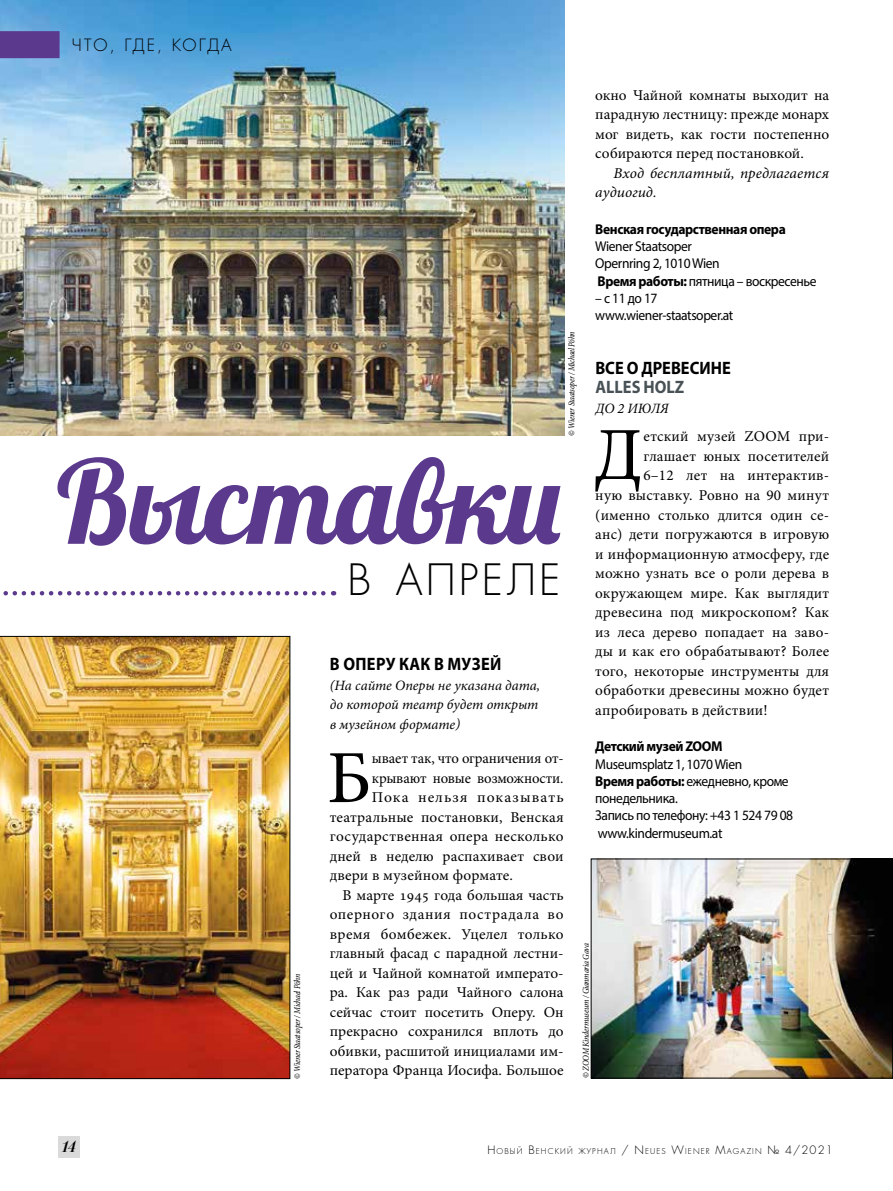
<style>
.page{position:relative;width:893px;height:1191px;background:#fff}
.page>*{position:absolute;margin:0;border:0;box-sizing:border-box;transform-origin:0 0}
.t1{font:115.5px "Lobster";color:#5b3a8e}
.t2{font:75px "Minion Pro";color:#000}
.t3{font:42px "Favorit Light C";letter-spacing:.07em;color:#000}
.t4{font:700 18px "Myriad Pro";letter-spacing:.005em;color:#000;scale:.91 1}
.t5{font:700 18px "Myriad Pro";color:#485156;scale:.91 1}
.t6{font:16.5px "Favorit Light C";letter-spacing:.13em;color:#000}
.t7{font:16.5px "Favorit Light C";letter-spacing:.09em;color:#000}
.t8{font:italic 16.5px "Paragon Nord C";color:#000}
.t9{font:15px/19.5px "Minion Pro";letter-spacing:.01em;color:#000;text-align:justify}
.t10{font:15px "Minion Pro";letter-spacing:-.01em;color:#000}
.t11{font:italic 15px/19.5px "Minion Pro";letter-spacing:.01em;color:#000}
.t12{font:15px "Minion Pro";letter-spacing:.04em;color:#000}
.t13{font:15px "Minion Pro";letter-spacing:.07em;color:#000;scale:1.04 1}
.t14{font:14.25px/17.2px "Myriad Pro";letter-spacing:-.03em;color:#000;scale:.95 1}
.t15{font:italic 14.25px/19.5px "Minion Pro";color:#000}
.t16{font:700 14.25px "Myriad Pro";letter-spacing:-.03em;color:#000;scale:.95 1}
.t17{font:italic 9px "Minion Pro";letter-spacing:-.035em;color:#000;scale:.88 1}
.t18{font:italic 9px "Minion Pro";letter-spacing:-.035em;color:#000;scale:.91 1}
.t19{font:7.8px "Favorit Light C";letter-spacing:.145em;color:#000}
.s1{font-weight:700}
.s2{font-size:11.25px}
</style>
<div class="page">
<img style="left:0;top:0;width:565px;height:436px">
<svg style="left:3px;top:591px;width:331px;height:4px"></svg>
<img style="left:593px;top:861px;width:298px;height:215px">
<div style="left:591px;top:859px;width:302px;height:219px;border:1px solid #000"></div>
<svg style="left:892px;top:859px;width:1px;height:219px"></svg>
<div style="left:59px;top:1136px;width:21px;height:22px;background:#dadada"></div>
<div style="left:0;top:31px;width:60px;height:27px;background:#5b3a8e"></div>
<img style="left:0;top:636px;width:290px;height:442px">
<p class="t7" style="left:72px;top:32px;width:76px">РУБРИКА</p>
<p class="t6" style="left:72px;top:35px;width:161px">ЧТО, ГДЕ, КОГДА</p>
<p class="t9" style="left:595px;top:85px;width:235px">окно Чайной комнаты выходит на парадную лестницу: прежде монарх мог видеть, как гости постепенно собираются перед постановкой.</p>
<p class="t11" style="left:595px;top:163px;width:235px;text-indent:18px">Вход бесплатный, предлагается аудиогид.</p>
<p class="t16" style="left:595px;top:220px;width:202px">Венская государственная опера</p>
<p class="t14" style="left:595px;top:237px;width:234px">Wiener Staatsoper<br>Opernring 2, 1010 Wien<br><span class="s1">Время работы:</span> пятница – воскресенье</p>
<p class="t14" style="left:595px;top:289px;width:147px">– с 11 до 17 www.wiener-staatsoper.at</p>
<p class="t4" style="left:595px;top:356px;width:150px">ВСЕ О ДРЕВЕСИНЕ</p>
<p class="t5" style="left:595px;top:375px;width:99px">ALLES HOLZ</p>
<p class="t15" style="left:595px;top:398px;width:75px">ДО 2 ИЮЛЯ</p>
<h2 class="t2" style="left:594px;top:405px;width:51px">Д</h2>
<p class="t9" style="left:643px;top:427px;width:187px">етский музей ZOOM при-</p>
<p class="t17" style="left:566px;top:436px;width:120px;rotate:-90deg">© Wiener Staatsoper / Michael Pöhn</p>
<p class="t9" style="left:643px;top:446px;width:187px">глашает юных посетителей</p>
<p class="t9" style="left:643px;top:466px;width:187px">6–12 лет на интерактив-</p>
<p class="t9" style="left:595px;top:485px;width:235px">ную выставку. Ровно на 90 минут</p>
<p class="t9" style="left:595px;top:505px;width:235px">(именно столько длится один се-</p>
<p class="t9" style="left:595px;top:524px;width:235px">анс) дети погружаются в игровую</p>
<p class="t9" style="left:595px;top:544px;width:235px">и информационную атмосферу, где</p>
<p class="t9" style="left:595px;top:563px;width:235px">можно узнать все о роли дерева в</p>
<p class="t9" style="left:595px;top:583px;width:235px">окружающем мире. Как выглядит</p>
<p class="t9" style="left:595px;top:602px;width:235px">древесина под микроскопом? Как</p>
<p class="t9" style="left:595px;top:622px;width:235px">из леса дерево попадает на заво-</p>
<p class="t9" style="left:595px;top:641px;width:235px">ды и как его обрабатывают? Более</p>
<p class="t9" style="left:595px;top:661px;width:235px">того, некоторые инструменты для</p>
<p class="t9" style="left:595px;top:680px;width:235px">обработки древесины можно будет</p>
<p class="t9" style="left:595px;top:700px;width:174px">апробировать в действии!</p>
<p class="t16" style="left:595px;top:737px;width:135px">Детский музей ZOOM</p>
<p class="t14" style="left:595px;top:755px;width:210px">Museumsplatz 1, 1070 Wien<br><span class="s1">Время работы:</span> ежедневно, кроме понедельника.<br>Запись по телефону: +43 1 524 79 08 www.kindermuseum.at</p>
<h1 class="t1" style="left:56px;top:428px;width:506px">Выставки</h1>
<h3 class="t3" style="left:348px;top:552px;width:214px">В АПРЕЛЕ</h3>
<p class="t4" style="left:330px;top:652px;width:190px">В ОПЕРУ КАК В МУЗЕЙ</p>
<p class="t15" style="left:330px;top:675px;width:212px">(На сайте Оперы не указана дата, до которой театр будет открыт в музейном формате)</p>
<h2 class="t2" style="left:327px;top:728px;width:46px">Б</h2>
<p class="t10" style="left:372px;top:748px;width:193px">ывает так, что ограничения от-</p>
<p class="t10" style="left:372px;top:767px;width:193px">крывают новые возможности.</p>
<p class="t13" style="left:372px;top:787px;width:186px">Пока нельзя показывать</p>
<p class="t9" style="left:330px;top:807px;width:235px">театральные постановки, Венская</p>
<p class="t9" style="left:330px;top:826px;width:235px">государственная опера несколько</p>
<p class="t9" style="left:330px;top:846px;width:235px">дней в неделю распахивает свои</p>
<p class="t9" style="left:330px;top:865px;width:185px">двери в музейном формате.</p>
<p class="t9" style="left:343px;top:885px;width:223px">В марте 1945 года большая часть</p>
<p class="t12" style="left:330px;top:904px;width:235px">оперного здания пострадала во</p>
<p class="t9" style="left:330px;top:924px;width:235px">время бомбежек. Уцелел только</p>
<p class="t9" style="left:330px;top:943px;width:235px">главный фасад с парадной лестни-</p>
<p class="t9" style="left:330px;top:963px;width:235px">цей и Чайной комнатой императо-</p>
<p class="t9" style="left:330px;top:982px;width:235px">ра. Как раз ради Чайного салона</p>
<p class="t9" style="left:330px;top:1002px;width:235px">сейчас стоит посетить Оперу. Он</p>
<p class="t9" style="left:330px;top:1021px;width:235px">прекрасно сохранился вплоть до</p>
<p class="t9" style="left:330px;top:1041px;width:235px">обивки, расшитой инициалами им-</p>
<p class="t9" style="left:330px;top:1060px;width:235px">ператора Франца Иосифа. Большое</p>
<p class="t18" style="left:580px;top:1077px;width:149px;rotate:-90deg">© ZOOM Kindermuseum / Gianmaria Gava</p>
<p class="t17" style="left:291px;top:1078px;width:120px;rotate:-90deg">© Wiener Staatsoper / Michael Pöhn</p>
<p class="t8" style="left:61px;top:1137px;width:16px">14</p>
<p class="t19" style="left:487px;top:1145px;width:347px"><span class="s2">Н</span>ОВЫЙ <span class="s2">В</span>ЕНСКИЙ ЖУРНАЛ <span class="s2">/</span> <span class="s2">N</span>EUES <span class="s2">W</span>IEN ER <span class="s2">M</span>AGAZIN <span class="s2">№ 4/2021</span></p>
</div>
